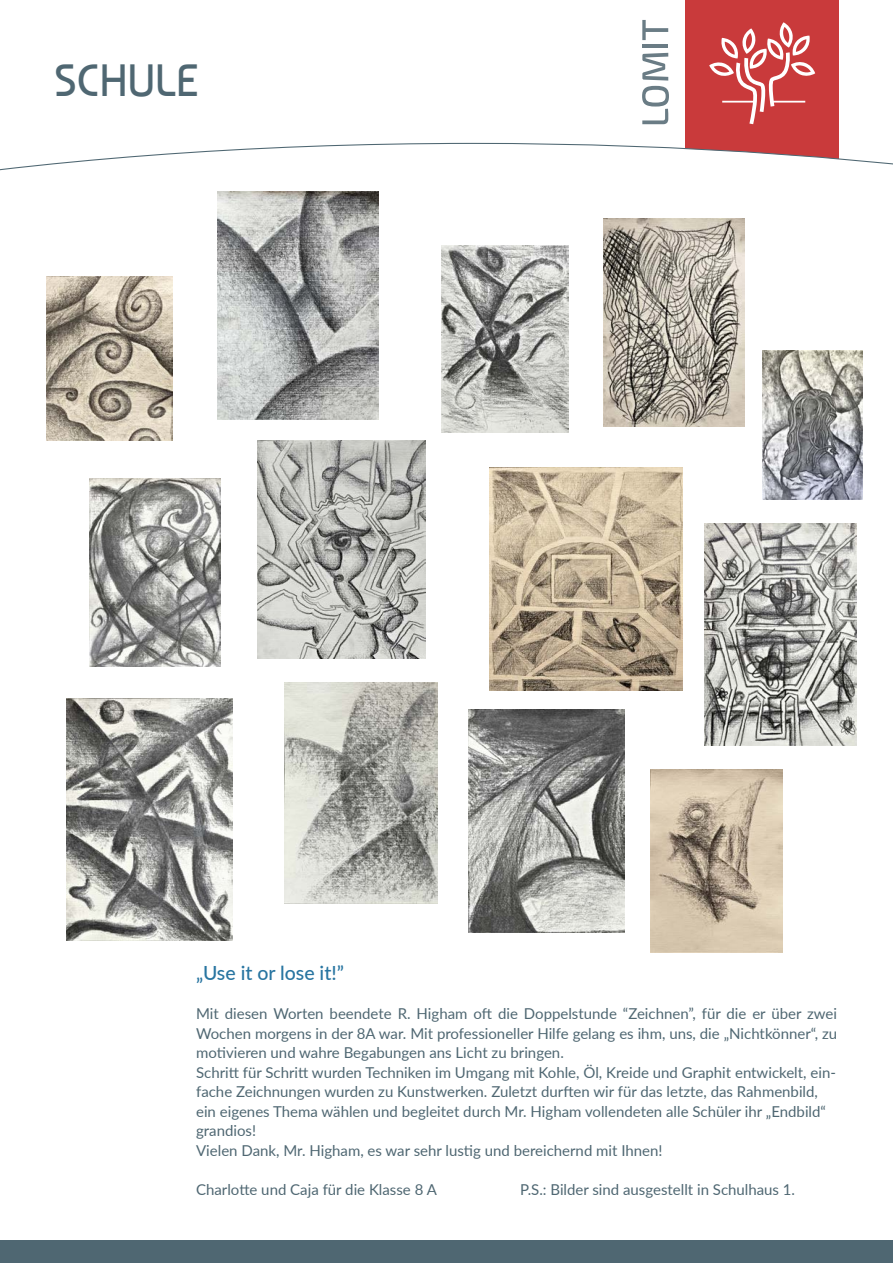
<style>
.page{position:relative;width:893px;height:1263px;background:#fff}
.page>*{position:absolute;margin:0;border:0;box-sizing:border-box;transform-origin:0 0}
.t1{font:45px "Baumans";letter-spacing:-.01em;color:#4f6772}
.t2{font:500 19.5px "Lato";color:#2875a1}
.t3{font:15px/19.5px "Lato";color:#4f6772;text-align:justify}
</style>
<div class="page">
<div style="left:0;top:1241px;width:893px;height:22px;background:#4f6772"></div>
<div style="left:685px;top:0;width:154px;height:169px;background:#c93a3b"></div>
<svg style="left:642px;top:53px;width:27px;height:71px"></svg>
<hr style="left:642px;top:44px;width:26px;height:3px;background:#6a7c85">
<svg style="left:642px;top:20px;width:26px;height:20px"></svg>
<svg style="left:0;top:142px;width:893px;height:29px"></svg>
<svg style="left:709px;top:22px;width:106px;height:102px"></svg>
<hr style="left:722px;top:101px;width:33px;height:2px;background:#fff">
<hr style="left:773px;top:101px;width:32px;height:2px;background:#fff">
<img style="left:284px;top:682px;width:153px;height:222px">
<img style="left:257px;top:440px;width:168px;height:218px">
<img style="left:67px;top:699px;width:166px;height:241px">
<img style="left:651px;top:770px;width:131px;height:183px">
<img style="left:468px;top:709px;width:157px;height:224px">
<img style="left:89px;top:478px;width:131px;height:188px">
<img style="left:489px;top:468px;width:194px;height:223px">
<img style="left:442px;top:245px;width:127px;height:187px">
<img style="left:762px;top:351px;width:100px;height:149px">
<img style="left:704px;top:523px;width:152px;height:223px">
<img style="left:603px;top:218px;width:141px;height:208px">
<img style="left:217px;top:191px;width:162px;height:228px">
<img style="left:47px;top:277px;width:125px;height:163px">
<p class="t1" style="left:54px;top:54px;width:147px">SCHULE</p>
<p class="t2" style="left:196px;top:959px;width:149px">„Use it or lose it!”</p>
<p class="t3" style="left:196px;top:1003px;width:642px">Mit diesen Worten beendete R. Higham oft die Doppelstunde “Zeichnen”, für die er über zwei Wochen morgens in der 8A war. Mit professioneller Hilfe gelang es ihm, uns, die „Nichtkönner“, zu motivieren und wahre Begabungen ans Licht zu bringen.</p>
<p class="t3" style="left:196px;top:1062px;width:641px;text-align:left">Schritt für Schritt wurden Techniken im Umgang mit Kohle, Öl, Kreide und Graphit entwickelt, ein&shy;fache Zeichnungen wurden zu Kunstwerken. Zuletzt durften wir für das letzte, das Rahmenbild, ein eigenes Thema wählen und begleitet durch Mr. Higham vollendeten alle Schüler ihr „Endbild“ grandios!</p>
<p class="t3" style="left:196px;top:1140px;width:468px">Vielen Dank, Mr. Higham, es war sehr lustig und bereichernd mit Ihnen!</p>
<p class="t3" style="left:196px;top:1179px;width:242px">Charlotte und Caja für die Klasse 8 A</p>
<p class="t3" style="left:520px;top:1179px;width:276px">P.S.: Bilder sind ausgestellt in Schulhaus 1.</p>
</div>
